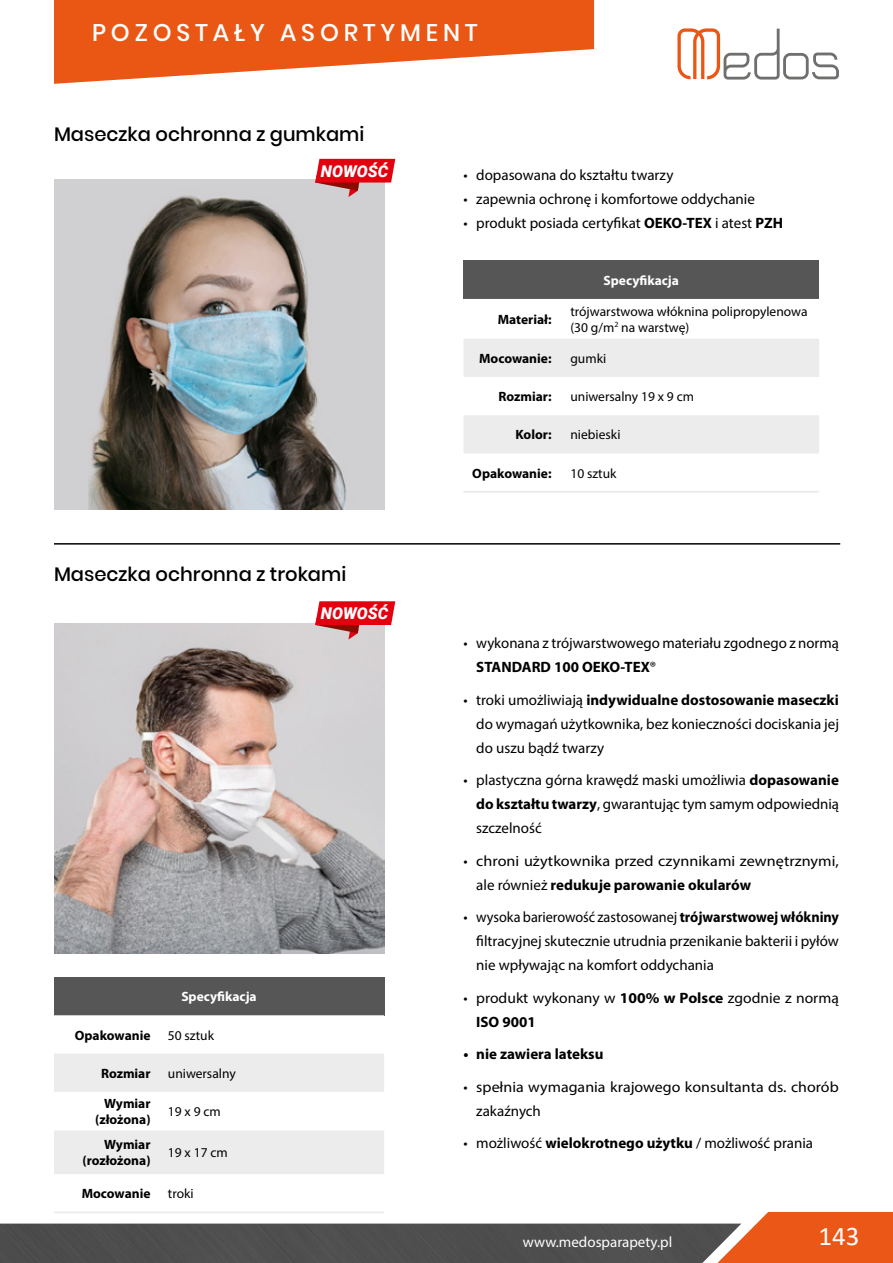
<style>
.page{position:relative;width:893px;height:1263px;background:#fff}
.page>*{position:absolute;margin:0;border:0;box-sizing:border-box;transform-origin:0 0}
.t1{font:27px "Calibri";color:#fff}
.t2{font:500 24px "Poppins";letter-spacing:.2em;color:#fff}
.t3{font:500 19.5px "Poppins";color:#000}
.t4{font:italic 900 16.35px "Roboto";color:#fff}
.t5{font:15px/24px "Myriad Pro";color:#000}
.t6{font:15px "Myriad Pro";color:#fff}
.t7{font:700 15px "Myriad Pro";color:#000}
.t8{font:13.5px/16.2px "Myriad Pro";color:#000}
.t9{font:700 13.5px/16.2px "Myriad Pro";color:#000;text-align:right}
.t10{font:700 13.5px "Myriad Pro";color:#fff}
.s1{font-weight:700}
</style>
<div class="page">
<div style="left:741px;top:1212px;width:152px;height:51px;background:#ea5717"></div>
<div style="left:0;top:1223px;width:741px;height:40px;background:#4e4e4e"></div>
<svg style="left:677px;top:28px;width:162px;height:52px"></svg>
<svg style="left:54px;top:0;width:540px;height:84px;fill:#ea5715"></svg>
<hr style="left:54px;top:543px;width:786px;height:2px;background:#000">
<div style="left:463px;top:261px;width:356px;height:38px;background:#565656"></div>
<svg style="left:464px;top:339px;width:355px;height:114px"></svg>
<hr style="left:463px;top:491px;width:98px;height:2px;background:#ececed">
<hr style="left:561px;top:491px;width:258px;height:2px;background:#ececed">
<img style="left:54px;top:179px;width:331px;height:331px">
<img style="left:54px;top:623px;width:331px;height:331px">
<div style="left:54px;top:977px;width:330px;height:38px;background:#565656"></div>
<svg style="left:54px;top:1015px;width:330px;height:1px"></svg>
<svg style="left:54px;top:1054px;width:330px;height:120px"></svg>
<hr style="left:54px;top:1211px;width:105px;height:2px;background:#ececed">
<hr style="left:159px;top:1211px;width:225px;height:2px;background:#ececed">
<svg style="left:315px;top:159px;width:80px;height:38px;background:#da4b54"></svg>
<svg style="left:315px;top:601px;width:80px;height:38px;background:#dc4b54"></svg>
<h2 class="t2" style="left:92px;top:19px;width:387px">POZOSTAŁY ASORTYMENT</h2>
<h3 class="t3" style="left:54px;top:123px;width:312px">Maseczka ochronna z gumkami</h3>
<p class="t4" style="left:321px;top:160px;width:69px">NOWOŚĆ</p>
<h3 class="t3" style="left:54px;top:563px;width:294px">Maseczka ochronna z trokami</h3>
<p class="t4" style="left:321px;top:602px;width:69px">NOWOŚĆ</p>
<p class="t10" style="left:181px;top:989px;width:77px">Specyfikacja</p>
<p class="t9" style="left:75px;top:1027px;width:77px">Opakowanie</p>
<p class="t8" style="left:168px;top:1027px;width:48px">50 sztuk</p>
<p class="t9" style="left:101px;top:1065px;width:51px">Rozmiar</p>
<p class="t8" style="left:168px;top:1065px;width:69px">uniwersalny</p>
<p class="t9" style="left:95px;top:1096px;width:57px">Wymiar (złożona)</p>
<p class="t8" style="left:168px;top:1103px;width:54px">19 x 9 cm</p>
<p class="t9" style="left:82px;top:1137px;width:70px">Wymiar (rozłożona)</p>
<p class="t8" style="left:168px;top:1144px;width:61px">19 x 17 cm</p>
<p class="t9" style="left:82px;top:1186px;width:70px">Mocowanie</p>
<p class="t8" style="left:168px;top:1185px;width:27px">troki</p>
<p class="t5" style="left:463px;top:162px;width:211px">• dopasowana do kształtu twarzy</p>
<p class="t5" style="left:463px;top:186px;width:293px">• zapewnia ochronę i komfortowe oddychanie</p>
<p class="t5" style="left:463px;top:210px;width:321px">• produkt posiada certyfikat <span class="s1">OEKO-TEX</span> i atest <span class="s1">PZH</span></p>
<p class="t10" style="left:604px;top:273px;width:77px">Specyfikacja</p>
<p class="t9" style="left:498px;top:311px;width:55px">Materiał:</p>
<p class="t8" style="left:570px;top:303px;width:239px">trójwarstwowa włóknina polipropylenowa (30 g/m<sup>2</sup> na warstwę)</p>
<p class="t9" style="left:479px;top:350px;width:74px">Mocowanie:</p>
<p class="t8" style="left:570px;top:350px;width:37px">gumki</p>
<p class="t9" style="left:498px;top:389px;width:55px">Rozmiar:</p>
<p class="t8" style="left:570px;top:388px;width:125px">uniwersalny 19 x 9 cm</p>
<p class="t9" style="left:516px;top:427px;width:37px">Kolor:</p>
<p class="t8" style="left:570px;top:427px;width:52px">niebieski</p>
<p class="t9" style="left:472px;top:465px;width:81px">Opakowanie:</p>
<p class="t8" style="left:570px;top:465px;width:48px">10 sztuk</p>
<p class="t5" style="left:476px;top:631px;width:364px;text-indent:-13px">• wykonana z trójwarstwowego materiału zgodnego z normą<br><span class="s1">STANDARD 100 OEKO-TEX</span>®</p>
<p class="t5" style="left:476px;top:688px;width:364px;text-align:justify;text-indent:-13px">• troki umożliwiają <span class="s1">indywidualne dostosowanie maseczki </span>do wymagań użytkownika, bez konieczności dociskania jej do uszu bądź twarzy</p>
<p class="t5" style="left:476px;top:768px;width:364px;text-align:justify;text-indent:-13px">• plastyczna górna krawędź maski umożliwia <span class="s1">dopasowanie do kształtu twarzy</span>, gwarantując tym samym odpowiednią szczelność</p>
<p class="t5" style="left:476px;top:849px;width:364px;text-indent:-13px">• chroni użytkownika przed czynnikami zewnętrznymi, ale również <span class="s1">redukuje parowanie okularów</span></p>
<p class="t5" style="left:476px;top:905px;width:364px;text-align:justify;text-indent:-13px">• wysoka barierowość zastosowanej <span class="s1">trójwarstwowej włókniny </span>filtracyjnej skutecznie utrudnia przenikanie bakterii i pyłów nie wpływając na komfort oddychania</p>
<p class="t5" style="left:476px;top:986px;width:364px;text-indent:-13px">• produkt wykonany w <span class="s1">100% w Polsce</span> zgodnie z normą<br><span class="s1">ISO 9001</span></p>
<p class="t7" style="left:463px;top:1046px;width:141px">• nie zawiera lateksu</p>
<p class="t5" style="left:476px;top:1075px;width:364px;text-indent:-13px">• spełnia wymagania krajowego konsultanta ds. chorób zakaźnych</p>
<p class="t5" style="left:463px;top:1131px;width:351px">• możliwość <span class="s1">wielokrotnego użytku</span> / możliwość prania</p>
<p class="t6" style="left:523px;top:1233px;width:151px">www.medosparapety.pl</p>
<h1 class="t1" style="left:818px;top:1217px;width:43px">143</h1>
</div>
